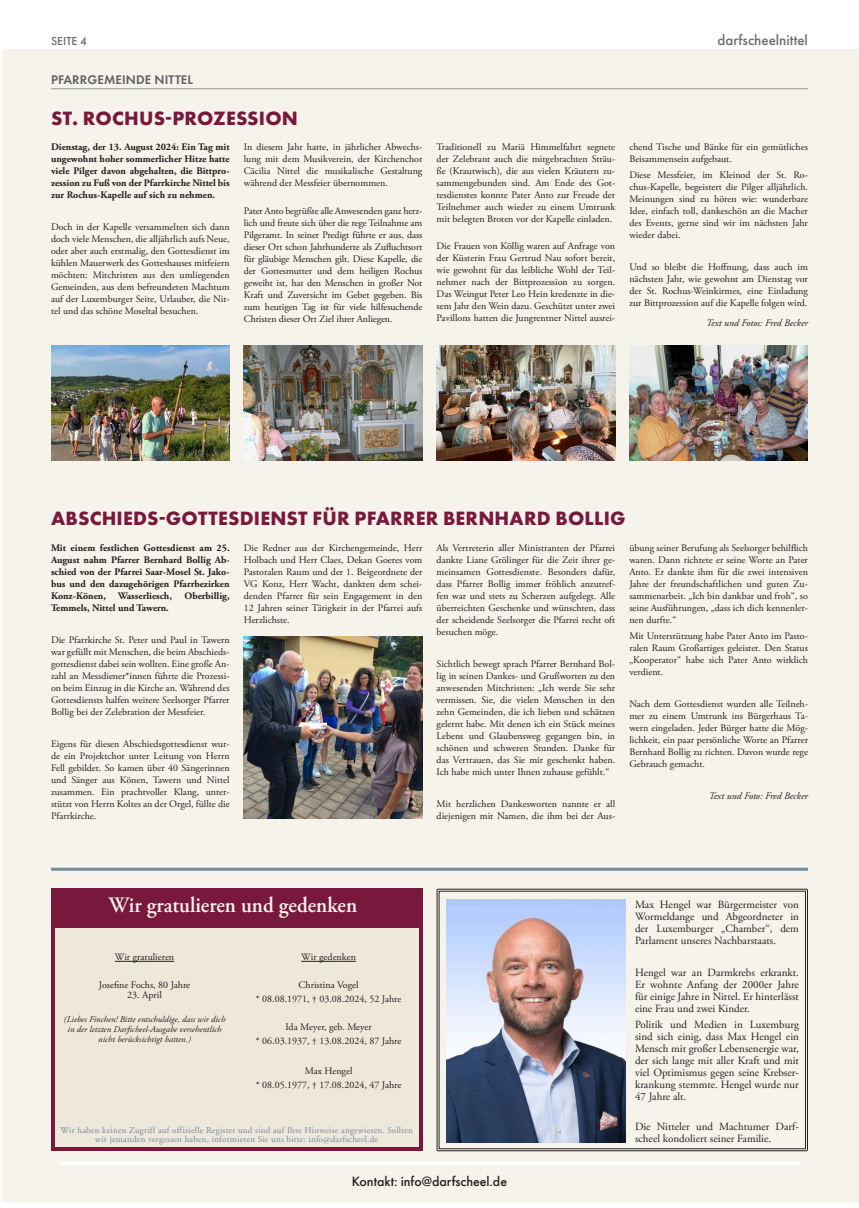
<style>
.page{position:relative;width:859px;height:1208px;background:#fff}
.page>*{position:absolute;margin:0;border:0;box-sizing:border-box;transform-origin:0 0}
.t1{font:600 22px "Adobe Garamond Pro";color:#f6f3eb;scale:.95 1}
.t2{font:700 20px "Futura PT";letter-spacing:.01em;color:#79183d}
.t3{font:500 15px "Futura PT";color:#6c6d70}
.t4{font:500 14px "Futura PT";color:#231f20}
.t5{font:600 13px "Futura PT";letter-spacing:.01em;color:#636366}
.t6{font:500 12px "Futura PT";color:#6c6d70}
.t7{font:11px/12px "Adobe Garamond Pro";color:#231f20;text-align:justify}
.t8{font:10px/12px "Adobe Garamond Pro";color:#231f20;text-align:justify}
.t9{font:700 10px/12px "Adobe Garamond Pro";color:#231f20;text-align:justify}
.t10{font:italic 10px "Adobe Garamond Pro";color:#231f20}
.t11{font:9px/9px "Adobe Garamond Pro";letter-spacing:.025em;color:#70899f;text-align:center}
.t12{font:italic 8.8px/10px "Adobe Garamond Pro";color:#231f20;text-align:center}
.s1{font-size:9px}
.s2{font-family:"Adobe Devanagari"}
</style>
<div class="page">
<div style="left:2px;top:0;width:857px;height:1202px;background:#f6f3eb"></div>
<div style="left:2px;top:0;width:857px;height:48px;background:#fff"></div>
<hr style="left:60px;top:1161px;width:739px;height:3px;background:#fff">
<div style="left:53px;top:926px;width:369px;height:222px;background:#eee8da"></div>
<hr style="left:51px;top:88px;width:757px;height:1px;background:#939598">
<hr style="left:51px;top:867px;width:757px;height:3px;background:#70899f">
<div style="left:51px;top:888px;width:371px;height:40px;background:#79183d"></div>
<hr style="left:419px;top:918px;width:3px;height:230px;background:#79183d">
<hr style="left:51px;top:919px;width:3px;height:230px;background:#79183d">
<hr style="left:51px;top:1147px;width:371px;height:4px;background:#79183d">
<hr style="left:115px;top:961px;width:59px;height:1px;background:#231f20">
<hr style="left:301px;top:961px;width:55px;height:1px;background:#231f20">
<div style="left:437px;top:888px;width:371px;height:263px;border:1px solid #231f20"></div>
<div style="left:439px;top:890px;width:367px;height:259px;border:1px solid #231f20"></div>
<img style="left:446px;top:899px;width:179px;height:243px">
<img style="left:244px;top:636px;width:178px;height:183px">
<img style="left:244px;top:346px;width:178px;height:114px">
<img style="left:51px;top:346px;width:179px;height:114px">
<img style="left:629px;top:346px;width:179px;height:114px">
<img style="left:437px;top:346px;width:178px;height:114px">
<p class="t6" style="left:51px;top:34px;width:38px">SEITE 4</p>
<h3 class="t3" style="left:717px;top:31px;width:92px">darfscheelnittel</h3>
<h3 class="t5" style="left:51px;top:71px;width:143px">PFARRGEMEINDE NITTEL</h3>
<h2 class="t2" style="left:51px;top:105px;width:248px">ST. ROCHUS-PROZESSION</h2>
<p class="t9" style="left:51px;top:140px;width:180px">Dienstag, der 13. August 2024: Ein Tag mit ungewohnt hoher sommerlicher Hitze hatte viele Pilger davon abgehalten, die Bittpro&shy;zession zu Fuß von der Pfarrkirche Nittel bis zur Rochus-Kapelle auf sich zu nehmen.</p>
<p class="t8" style="left:51px;top:221px;width:180px">Doch in der Kapelle versammelten sich dann doch viele Menschen, die alljährlich aufs Neue, oder aber auch erstmalig, den Gottesdienst im kühlen Mauerwerk des Gotteshauses mitfeiern möchten: Mitchristen aus den umliegenden Gemeinden, aus dem befreundeten Machtum auf der Luxemburger Seite, Urlauber, die Nit&shy;tel und das schöne Moseltal besuchen.</p>
<p class="t8" style="left:244px;top:141px;width:180px">In diesem Jahr hatte, in jährlicher Abwechs&shy;lung mit dem Musikverein, der Kirchenchor Cäcilia Nittel die musikalische Gestaltung während der Messfeier übernommen.</p>
<p class="t8" style="left:244px;top:205px;width:180px">Pater Anto begrüßte alle Anwesenden ganz herz&shy;lich und freute sich über die rege Teilnahme am Pilgeramt. In seiner Predigt führte er aus, dass dieser Ort schon Jahrhunderte als Zufluchtsort für gläubige Menschen gilt. Diese Kapelle, die der Gottesmutter und dem heiligen Rochus geweiht ist, hat den Menschen in großer Not Kraft und Zuversicht im Gebet gegeben. Bis zum heutigen Tag ist für viele hilfesuchende Christen dieser Ort Ziel ihrer Anliegen.</p>
<p class="t8" style="left:437px;top:141px;width:180px">Traditionell zu Mariä Himmelfahrt segnete der Zelebrant auch die mitgebrachten Sträu&shy;ße (Krautwisch), die aus vielen Kräutern zu&shy;sammengebunden sind. Am Ende des Got&shy;tesdienstes konnte Pater Anto zur Freude der Teilnehmer auch wieder zu einem Umtrunk mit belegten Broten vor der Kapelle einladen.</p>
<p class="t8" style="left:437px;top:240px;width:180px">Die Frauen von Köllig waren auf Anfrage von der Küsterin Frau Gertrud Nau sofort bereit, wie gewohnt für das leibliche Wohl der Teil&shy;nehmer nach der Bittprozession zu sorgen.<br>Das Weingut Peter Leo Hein kredenzte in die&shy;sem Jahr den Wein dazu. Geschützt unter zwei Pavillons hatten die Jungrentner Nittel ausrei-</p>
<p class="t8" style="left:629px;top:141px;width:180px">chend Tische und Bänke für ein gemütliches<br>Beisammensein aufgebaut.</p>
<p class="t8" style="left:629px;top:169px;width:180px">Diese Messfeier, im Kleinod der St. Ro&shy;chus-Kapelle, begeistert die Pilger alljährlich.<br>Meinungen sind zu hören wie: wunderbare Idee, einfach toll, dankeschön an die Macher des Events, gerne sind wir im nächsten Jahr wieder dabei.</p>
<p class="t8" style="left:629px;top:261px;width:180px">Und so bleibt die Hoffnung, dass auch im nächsten Jahr, wie gewohnt am Dienstag vor der St. Rochus-Weinkirmes, eine Einladung zur Bittprozession auf die Kapelle folgen wird.</p>
<p class="t10" style="left:706px;top:316px;width:103px">Text und Fotos: Fred Becker</p>
<h2 class="t2" style="left:51px;top:505px;width:576px">ABSCHIEDS-GOTTESDIENST FÜR PFARRER BERNHARD BOLLIG</h2>
<p class="t8" style="left:244px;top:542px;width:180px">Die Redner aus der Kirchengemeinde, Herr Holbach und Herr Claes, Dekan Goeres vom Pastoralen Raum und der 1. Beigeordnete der VG Konz, Herr Wacht, dankten dem schei&shy;denden Pfarrer für sein Engagement in den 12 Jahren seiner Tätigkeit in der Pfarrei aufs Herzlichste.</p>
<p class="t8" style="left:437px;top:542px;width:180px">Als Vertreterin aller Ministranten der Pfarrei dankte Liane Grölinger für die Zeit ihrer ge&shy;meinsamen Gottesdienste. Besonders dafür, dass Pfarrer Bollig immer fröhlich anzutref&shy;fen war und stets zu Scherzen aufgelegt. Alle überreichten Geschenke und wünschten, dass der scheidende Seelsorger die Pfarrei recht oft besuchen möge.</p>
<p class="t8" style="left:437px;top:658px;width:180px">Sichtlich bewegt sprach Pfarrer Bernhard Bol&shy;lig in seinen Dankes- und Grußworten zu den anwesenden Mitchristen: „Ich werde Sie sehr vermissen. Sie, die vielen Menschen in den zehn Gemeinden, die ich lieben und schätzen gelernt habe. Mit denen ich ein Stück meines Lebens und Glaubensweg gegangen bin, in schönen und schweren Stunden. Danke für das Vertrauen, das Sie mir geschenkt haben.<br>Ich habe mich unter Ihnen zuhause gefühlt.“</p>
<p class="t8" style="left:437px;top:798px;width:180px">Mit herzlichen Dankesworten nannte er all diejenigen mit Namen, die ihm bei der Aus-</p>
<p class="t9" style="left:51px;top:542px;width:180px">Mit einem festlichen Gottesdienst am 25.<br>August nahm Pfarrer Bernhard Bollig Ab&shy;schied von der Pfarrei Saar-Mosel St. Jako&shy;bus und den dazugehörigen Pfarrbezirken Konz-Könen, Wasserliesch,</p>
<p class="t8" style="left:629px;top:542px;width:180px">übung seiner Berufung als Seelsorger behilflich waren. Dann richtete er seine Worte an Pater Anto. Er dankte ihm für die zwei intensiven Jahre der freundschaftlichen und guten Zu&shy;sammenarbeit. „Ich bin dankbar und froh“, so seine Ausführungen, „dass ich dich kennenler&shy;nen durfte.“</p>
<p class="t8" style="left:629px;top:630px;width:180px">Mit Unterstützung habe Pater Anto im Pasto&shy;ralen Raum Großartiges geleistet. Den Status „Kooperator“ habe sich Pater Anto wirklich verdient.</p>
<p class="t8" style="left:629px;top:698px;width:180px">Nach dem Gottesdienst wurden alle Teilneh&shy;mer zu einem Umtrunk ins Bürgerhaus Ta&shy;wern eingeladen. Jeder Bürger hatte die Mög&shy;lichkeit, ein paar persönliche Worte an Pfarrer Bernhard Bollig zu richten. Davon wurde rege Gebrauch gemacht.</p>
<p class="t10" style="left:709px;top:789px;width:101px">Text und Foto: Fred Becker</p>
<p class="t9" style="left:185px;top:590px;width:47px">Oberbillig,</p>
<p class="t9" style="left:51px;top:602px;width:119px">Temmels, Nittel und Tawern.</p>
<p class="t8" style="left:51px;top:634px;width:180px">Die Pfarrkirche St. Peter und Paul in Tawern war gefüllt mit Menschen, die beim Abschieds&shy;gottesdienst dabei sein wollten. Eine große An&shy;zahl an Messdiener*innen führte die Prozessi&shy;on beim Einzug in die Kirche an. Während des Gottesdiensts halfen weitere Seelsorger Pfarrer Bollig bei der Zelebration der Messfeier.</p>
<p class="t8" style="left:51px;top:738px;width:180px">Eigens für diesen Abschiedsgottesdienst wur&shy;de ein Projektchor unter Leitung von Herrn Fell gebildet. So kamen über 40 Sängerinnen und Sänger aus Könen, Tawern und Nittel zusammen. Ein prachtvoller Klang, unter&shy;stützt von Herrn Koltes an der Orgel, füllte die Pfarrkirche.</p>
<h1 class="t1" style="left:109px;top:892px;width:263px">Wir gratulieren und gedenken</h1>
<p class="t8" style="left:115px;top:951px;width:61px">Wir gratulieren</p>
<p class="t8" style="left:99px;top:979px;width:93px">Josefine Fochs, 80 Jahre</p>
<p class="t8" style="left:127px;top:989px;width:36px">23. April</p>
<p class="t12" style="left:64px;top:1014px;width:163px">(Liebes Finchen! Bitte entschuldige, dass wir dich in der letzten Darfscheel-Ausgabe versehentlich nicht berücksichtigt hatten.<span class="s1">)</span></p>
<p class="t8" style="left:301px;top:951px;width:56px">Wir gedenken</p>
<p class="t8" style="left:256px;top:978px;width:147px;line-height:14px;text-align:center">Christina Vogel<br>* 08.08.1971, <span class="s2">†</span> 03.08.2024, 52 Jahre</p>
<p class="t8" style="left:256px;top:1020px;width:147px;line-height:14px;text-align:center">Ida Meyer, geb. Meyer<br>* 06.03.1937, <span class="s2">†</span> 13.08.2024, 87 Jahre</p>
<p class="t8" style="left:256px;top:1064px;width:147px;line-height:14px;text-align:center">Max Hengel<br>* 08.05.1977, <span class="s2">†</span> 17.08.2024, 47 Jahre</p>
<p class="t11" style="left:60px;top:1125px;width:354px">Wir haben keinen Zugriff auf offizielle Register und sind auf Ihre Hinweise angewiesen. Sollten wir jemanden vergessen haben, informieren Sie uns bitte: info@darfscheel.de</p>
<h3 class="t4" style="left:352px;top:1173px;width:157px">Kontakt: info@darfscheel.de</h3>
<p class="t7" style="left:635px;top:898px;width:165px">Max Hengel war Bürgermeister von Wormeldange und Abgeordneter in der Luxemburger „Chamber“, dem Parlament unseres Nachbarstaats.</p>
<p class="t7" style="left:635px;top:966px;width:165px">Hengel war an Darmkrebs erkrankt.<br>Er wohnte Anfang der 2000er Jahre für einige Jahre in Nittel. Er hinterlässt eine Frau und zwei Kinder.</p>
<p class="t7" style="left:635px;top:1018px;width:165px">Politik und Medien in Luxemburg sind sich einig, dass Max Hengel ein Mensch mit großer Lebensenergie war, der sich lange mit aller Kraft und mit viel Optimismus gegen seine Krebser&shy;krankung stemmte. Hengel wurde nur 47 Jahre alt.</p>
<p class="t7" style="left:635px;top:1120px;width:165px">Die Nitteler und Machtumer Darf&shy;scheel kondoliert seiner Familie.</p>
</div>
